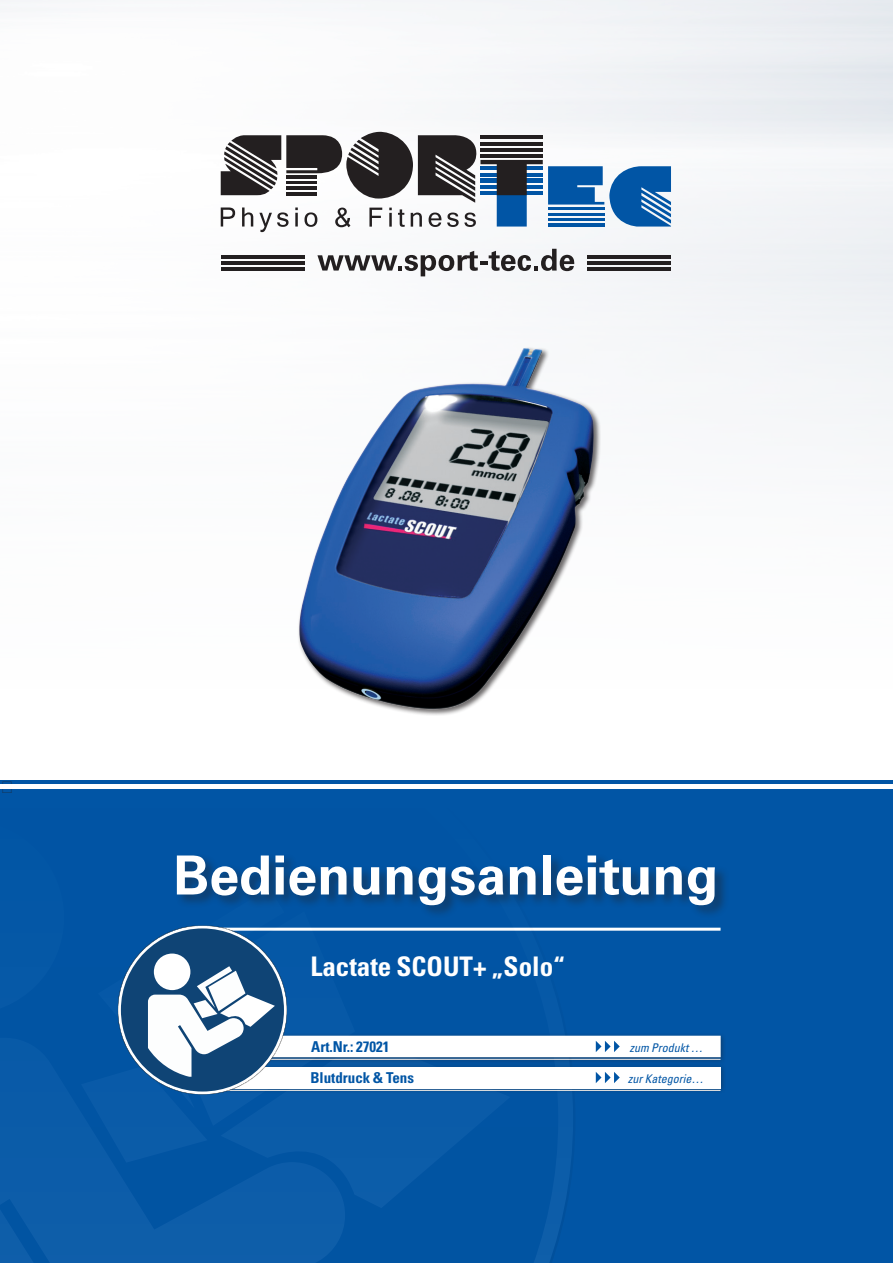
<style>
.page{position:relative;width:893px;height:1263px;background:#fff}
.page>*{position:absolute;margin:0;border:0;box-sizing:border-box;transform-origin:0 0}
.Headline{font:700 54px "Univers LT Std";color:#fff}
.t1{font:700 condensed 27px "Univers LT Std";color:#fff}
.t2{font:18px "Times New Roman";color:#231f20}
.t3{font:700 condensed 15px "Univers LT Std";color:#0155a5}
.t4{font:italic condensed 12px "Univers LT Std";color:#0155a5}
</style>
<div class="page">
<img style="left:0;top:0;width:892px;height:781px">
<svg style="left:221px;top:132px;width:450px;height:100px"></svg>
<svg style="left:317px;top:249px;width:257px;height:27px"></svg>
<hr style="left:587px;top:255px;width:84px;height:4px;background:#231f20">
<hr style="left:587px;top:261px;width:84px;height:4px;background:#231f20">
<hr style="left:587px;top:267px;width:84px;height:3px;background:#231f20">
<hr style="left:221px;top:255px;width:83px;height:4px;background:#231f20">
<hr style="left:221px;top:261px;width:83px;height:4px;background:#231f20">
<hr style="left:221px;top:267px;width:83px;height:3px;background:#231f20">
<div style="left:0;top:781px;width:893px;height:482px;background:#0155a5"></div>
<hr style="left:0;top:785px;width:893px;height:4px;background:#fff">
<hr style="left:195px;top:928px;width:525px;height:3px;background:#fff">
<div style="left:257px;top:1055px;width:469px;height:11px;background:#02529f"></div>
<svg style="left:558px;top:724px;width:17px;height:507px"></svg>
<svg style="left:0;top:724px;width:558px;height:539px"></svg>
<svg style="left:0;top:821px;width:64px;height:193px"></svg>
<svg style="left:0;top:1038px;width:345px;height:225px;fill:#0c5ca9"></svg>
<svg style="left:221px;top:1063px;width:289px;height:145px;fill:#0a5ba8"></svg>
<div style="left:222px;top:1033px;width:505px;height:30px;background:#231f20;opacity:.4"></div>
<div style="left:226px;top:1036px;width:494px;height:21px;background:#fff"></div>
<svg style="left:596px;top:1041px;width:24px;height:11px"></svg>
<div style="left:222px;top:1064px;width:505px;height:30px;background:#231f20;opacity:.4"></div>
<div style="left:225px;top:1067px;width:495px;height:21px;background:#fff"></div>
<div style="left:175px;top:853px;width:554px;height:66px;background:#231f20;opacity:.46"></div>
<svg style="left:596px;top:1072px;width:24px;height:11px"></svg>
<svg style="left:81px;top:888px;width:274px;height:274px"></svg>
<div style="left:298px;top:346px;width:303px;height:370px;background:#231f20;opacity:.66"></div>
<img style="left:299px;top:348px;width:296px;height:363px">
<p class="t2" style="left:0;top:775px;width:16px">▶</p>
<p class="Headline" style="left:173px;top:844px;width:547px">Bedienungsanleitung</p>
<p class="t1" style="left:310px;top:950px;width:256px">Lactate SCOUT+ „Solo“</p>
<p class="t3" style="left:311px;top:1037px;width:80px">Art.Nr.: 27021</p>
<p class="t4" style="left:630px;top:1040px;width:75px">zum Produkt …</p>
<p class="t3" style="left:310px;top:1068px;width:105px">Blutdruck &amp; Tens</p>
<p class="t4" style="left:628px;top:1071px;width:77px">zur Kategorie…</p>
</div>
